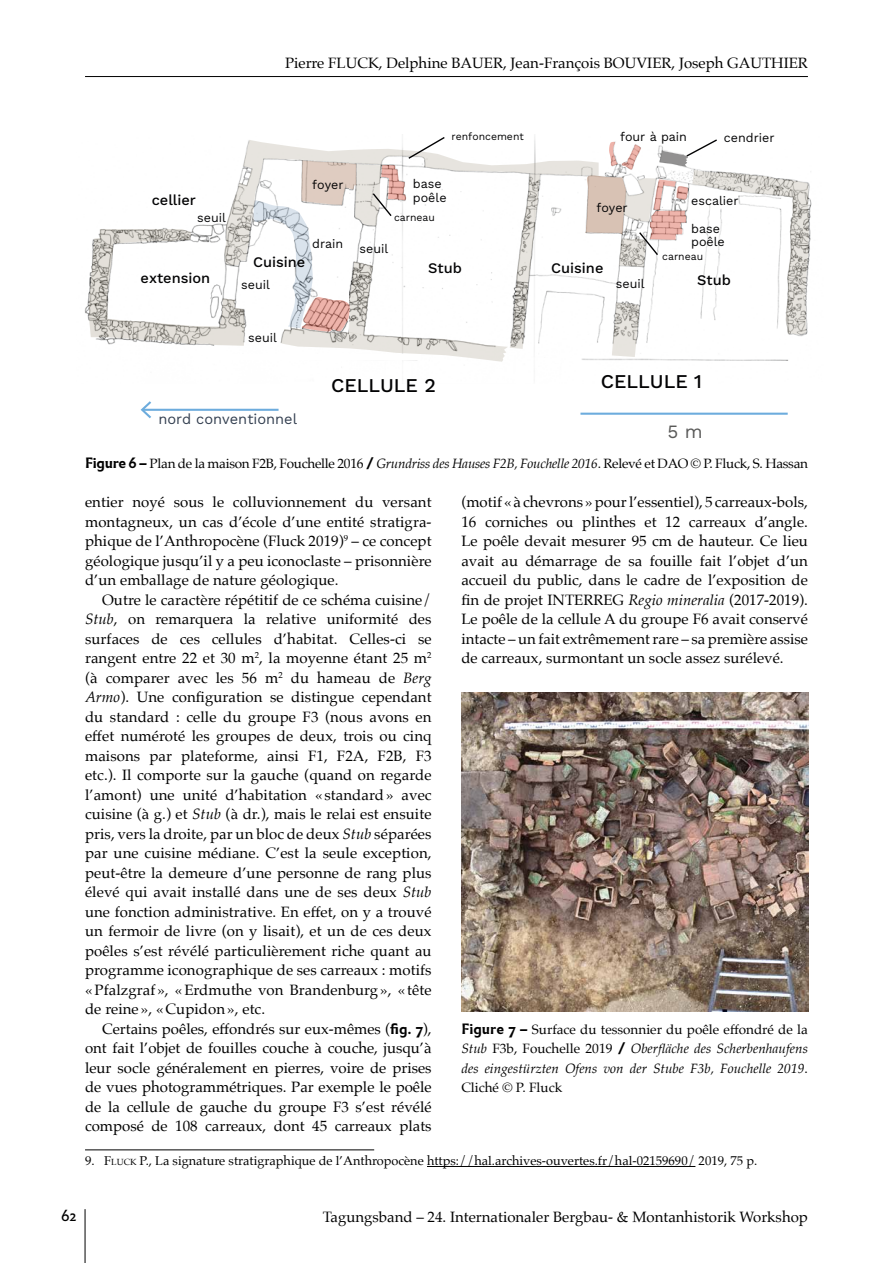
<style>
.page{position:relative;width:893px;height:1263px;background:#fff}
.page>*{position:absolute;margin:0;border:0;box-sizing:border-box;transform-origin:0 0}
.t1{font:500 19.5px "Work Sans";color:#030304}
.t2{font:18.75px "Work Sans";color:#5a5a59}
.t3{font:15px/19.5px "Palatino";color:#000;text-align:justify}
.t4{font:15px "Infini";color:#000}
.t5{font:500 14.55px "Work Sans";color:#030304}
.t6{font:14.55px "Work Sans";color:#333f50}
.t7{font:italic 13.5px/19.5px "Palatino";color:#000;text-align:justify}
.t8{font:13.5px "Palatino";letter-spacing:-.02em;color:#000}
.t9{font:12.75px "Palatino";color:#000}
.t10{font:12.6px/14px "Work Sans";color:#030304}
.t11{font:10.5px "Work Sans";color:#030304}
.s1{font-family:"Infini";font-weight:700;font-size:13.95px}
.s2{font-style:italic}
.s3{font-style:inherit}
.s4{font-size:8.85px}
.s5{font-family:"Infini";font-weight:700;font-style:normal;font-size:13.95px}
.s6{font-style:normal}
</style>
<div class="page">
<hr style="left:85px;top:1209px;width:1px;height:54px;background:#000">
<hr style="left:85px;top:76px;width:723px;height:1px;background:#000">
<hr style="left:85px;top:1149px;width:289px;height:1px;background:#000">
<hr style="left:427px;top:1166px;width:268px;height:1px;background:#000">
<img style="left:461px;top:692px;width:347px;height:320px">
<img style="left:534px;top:135px;width:278px;height:226px">
<svg style="left:89px;top:229px;width:156px;height:117px"></svg>
<svg style="left:224px;top:140px;width:361px;height:125px"></svg>
<hr style="left:580px;top:413px;width:208px;height:2px;background:#6dacdd">
<svg style="left:585px;top:138px;width:224px;height:219px"></svg>
<svg style="left:254px;top:136px;width:286px;height:226px"></svg>
<hr style="left:143px;top:409px;width:136px;height:2px;background:#6dacdd">
<svg style="left:141px;top:401px;width:10px;height:17px"></svg>
<p class="t3" style="left:285px;top:53px;width:524px">Pierre FLUCK, Delphine BAUER, Jean-François BOUVIER, Joseph GAUTHIER</p>
<p class="t5" style="left:152px;top:189px;width:46px">cellier</p>
<p class="t10" style="left:197px;top:210px;width:30px">seuil</p>
<p class="t5" style="left:141px;top:267px;width:71px">extension</p>
<p class="t10" style="left:312px;top:177px;width:33px">foyer</p>
<p class="t5" style="left:253px;top:251px;width:54px">Cuisine</p>
<p class="t10" style="left:241px;top:277px;width:30px">seuil</p>
<p class="t10" style="left:312px;top:236px;width:33px">drain</p>
<p class="t11" style="left:452px;top:129px;width:74px">renfoncement</p>
<p class="t10" style="left:413px;top:176px;width:35px">base poêle</p>
<p class="t11" style="left:394px;top:209px;width:42px">carneau</p>
<p class="t10" style="left:360px;top:241px;width:30px">seuil</p>
<p class="t5" style="left:428px;top:257px;width:35px">Stub</p>
<p class="t10" style="left:620px;top:129px;width:68px">four à pain</p>
<p class="t10" style="left:724px;top:130px;width:52px">cendrier</p>
<p class="t10" style="left:596px;top:200px;width:33px">foyer</p>
<p class="t5" style="left:551px;top:257px;width:54px">Cuisine</p>
<p class="t10" style="left:616px;top:276px;width:30px">seuil</p>
<p class="t10" style="left:691px;top:194px;width:49px">escalier</p>
<p class="t10" style="left:691px;top:221px;width:35px">base poêle</p>
<p class="t11" style="left:662px;top:248px;width:42px">carneau</p>
<p class="t5" style="left:697px;top:269px;width:35px">Stub</p>
<p class="t10" style="left:248px;top:331px;width:30px">seuil</p>
<p class="t6" style="left:158px;top:407px;width:140px">nord conventionnel</p>
<h1 class="t1" style="left:331px;top:370px;width:106px">CELLULE 2</h1>
<h1 class="t1" style="left:601px;top:366px;width:103px">CELLULE 1</h1>
<p class="t2" style="left:667px;top:418px;width:37px">5 m</p>
<p class="t8" style="left:85px;top:452px;width:724px"><span class="s1">Figure 6 –</span> Plan de la maison F2B, Fouchelle 2016 <span class="s1">/</span> <span class="s2">Grundriss des Hauses F2B, Fouchelle 2016</span>. Relevé et DAO © P. Fluck, S. Hassan</p>
<p class="t3" style="left:461px;top:492px;width:348px">(motif «à chevrons» pour l’essentiel), 5 carreaux-bols, 16 corniches ou plinthes et 12 carreaux d’angle.<br>Le poêle devait mesurer 95 cm de hauteur. Ce lieu avait au démarrage de sa fouille fait l’objet d’un accueil du public, dans le cadre de l’exposition de fin de projet INTERREG <span class="s2">Regio mineralia</span> (2017-2019).<br>Le poêle de la cellule A du groupe F6 avait conservé intacte – un fait extrêmement rare – sa première assise de carreaux, surmontant un socle assez surélevé.</p>
<p class="t3" style="left:85px;top:492px;width:348px">entier noyé sous le colluvionnement du versant montagneux, un cas d’école d’une entité stratigra&shy;phique de l’Anthropocène (Fluck 2019)<sup>9</sup> – ce concept géologique jusqu’il y a peu iconoclaste – prisonnière d’un emballage de nature géologique.</p>
<p class="t3" style="left:85px;top:590px;width:348px;text-indent:17px">Outre le caractère répétitif de ce schéma cuisine/ <span class="s2">Stub</span>, on remarquera la relative uniformité des surfaces de ces cellules d’habitat. Celles-ci se rangent entre 22 et 30 m<sup>2</sup>, la moyenne étant 25 m<sup>2 </sup>(à comparer avec les 56 m<sup>2</sup> du hameau de <span class="s2">Berg Armo</span>). Une configuration se distingue cependant du standard : celle du groupe F3 (nous avons en effet numéroté les groupes de deux, trois ou cinq maisons par plateforme, ainsi F1, F2A, F2B, F3 etc.). Il comporte sur la gauche (quand on regarde l’amont) une unité d’habitation « standard» avec cuisine (à g.) et <span class="s2">Stub</span> (à dr.), mais le relai est ensuite pris, vers la droite, par un bloc de deux <span class="s2">Stub</span> séparées par une cuisine médiane. C’est la seule exception, peut-être la demeure d’une personne de rang plus élevé qui avait installé dans une de ses deux <span class="s2">Stub </span>une fonction administrative. En effet, on y a trouvé un fermoir de livre (on y lisait), et un de ces deux poêles s’est révélé particulièrement riche quant au programme iconographique de ses carreaux : motifs «Pfalzgraf », «Erdmuthe von Brandenburg», « tête de reine », «Cupidon», etc.</p>
<p class="t3" style="left:85px;top:1019px;width:348px;text-indent:17px">Certains poêles, effondrés sur eux-mêmes (<span class="s1">fig. 7</span>), ont fait l’objet de fouilles couche à couche, jusqu’à leur socle généralement en pierres, voire de prises de vues photogrammétriques. Par exemple le poêle de la cellule de gauche du groupe F3 s’est révélé composé de 108 carreaux, dont 45 carreaux plats</p>
<p class="t9" style="left:85px;top:1150px;width:674px">9. <span class="s3">F</span><span class="s4">luck</span> P., La signature stratigraphique de l’Anthropocène https://hal.archives-ouvertes.fr/hal-02159690/ 2019, 75 p.</p>
<p class="t7" style="left:461px;top:1019px;width:348px"><span class="s5">Figure 7 –</span> <span class="s6">Surface du tessonnier du poêle effondré de la </span>Stub <span class="s6">F3b, Fouchelle 2019</span> <span class="s5">/</span> Oberfläche des Scherbenhaufens des eingestürzten Ofens von der Stube F3b, Fouchelle 2019<span class="s6">.<br>Cliché © P. Fluck</span></p>
<p class="t4" style="left:61px;top:1204px;width:17px">62</p>
<p class="t3" style="left:323px;top:1206px;width:487px">Tagungsband – 24. Internationaler Bergbau- &amp; Montanhistorik Workshop</p>
</div>
